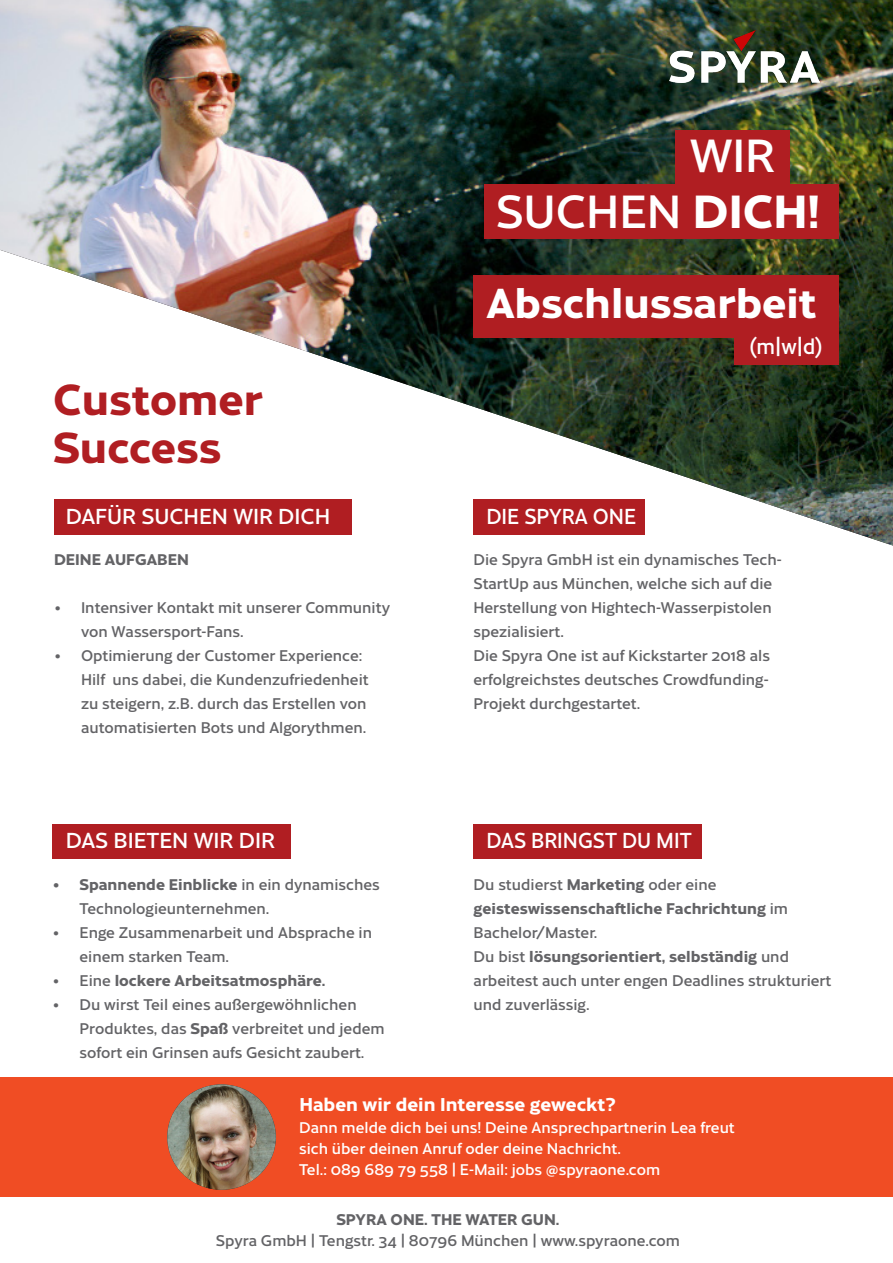
<style>
.page{position:relative;width:893px;height:1263px;background:#fff}
.page>*{position:absolute;margin:0;border:0;box-sizing:border-box;transform-origin:0 0}
.t1{font:500 45px "Cresta";color:#fff}
.t2{font:700 42px "Cresta";color:#b01e22}
.t3{font:700 40.5px "Cresta";color:#fff}
.t4{font:500 21px "Cresta";color:#fff}
.t5{font:500 21px "Cresta";color:#fff;scale:.94 1}
.t6{font:500 21px "Cresta";color:#fff;scale:.93 1}
.t7{font:700 18px "Cresta";color:#fff}
.t8{font:500 15px/24px "Cresta";color:#636366}
.t9{font:700 15px/24px "Cresta";color:#636366}
.t10{font:500 15px/21px "Cresta";color:#fff}
.s1{font-weight:700}
.s2{font-weight:500}
</style>
<div class="page">
<img style="left:0;top:0;width:893px;height:546px">
<div style="left:675px;top:130px;width:115px;height:55px;background:#b01e22"></div>
<div style="left:484px;top:184px;width:355px;height:55px;background:#b01e22"></div>
<div style="left:473px;top:275px;width:366px;height:63px;background:#b01e22"></div>
<div style="left:54px;top:499px;width:297px;height:35px;background:#b01e22"></div>
<div style="left:53px;top:824px;width:238px;height:34px;background:#b01e22"></div>
<div style="left:474px;top:499px;width:171px;height:35px;background:#b01e22"></div>
<div style="left:474px;top:824px;width:228px;height:34px;background:#b01e22"></div>
<img style="left:670px;top:30px;width:150px;height:53px">
<div style="left:0;top:1077px;width:893px;height:120px;background:#f04d24"></div>
<img style="left:167px;top:1084px;width:109px;height:106px">
<div style="left:735px;top:338px;width:104px;height:26px;background:#b01e22"></div>
<p class="t1" style="left:690px;top:121px;width:86px">WIR</p>
<p class="t1" style="left:496px;top:177px;width:325px">SUCHEN <span class="s1">DICH!</span></p>
<p class="t2" style="left:53px;top:365px;width:211px">Customer</p>
<p class="t2" style="left:53px;top:413px;width:170px">Success</p>
<p class="t3" style="left:486px;top:269px;width:332px">Abschlussarbeit</p>
<p class="t5" style="left:749px;top:330px;width:79px">(m|w|d)</p>
<p class="t4" style="left:66px;top:500px;width:266px">DAFÜR SUCHEN WIR DICH</p>
<p class="t5" style="left:486px;top:500px;width:161px">DIE SPYRA ONE</p>
<p class="t9" style="left:54px;top:546px;width:136px">DEINE AUFGABEN</p>
<p class="t8" style="left:81px;top:595px;width:311px;text-indent:-27px">• Intensiver Kontakt mit unserer Community von Wassersport-Fans.</p>
<p class="t8" style="left:81px;top:643px;width:289px;text-indent:-27px">• Optimierung der Customer Experience:<br>Hilf uns dabei, die Kundenzufriedenheit zu steigern, z.B. durch das Erstellen von automatisierten Bots und Algorythmen.</p>
<p class="t8" style="left:473px;top:547px;width:310px">Die Spyra GmbH ist ein dynamisches Tech-</p>
<p class="t8" style="left:473px;top:571px;width:300px">StartUp aus München, welche sich auf die</p>
<p class="t8" style="left:473px;top:595px;width:300px">Herstellung von Hightech-Wasserpistolen</p>
<p class="t8" style="left:473px;top:619px;width:92px">spezialisiert.</p>
<p class="t8" style="left:473px;top:643px;width:298px">Die Spyra One ist auf Kickstarter 2018 als</p>
<p class="t8" style="left:473px;top:667px;width:297px">erfolgreichstes deutsches Crowdfunding-</p>
<p class="t8" style="left:473px;top:691px;width:168px">Projekt durchgestartet.</p>
<p class="t4" style="left:66px;top:824px;width:211px">DAS BIETEN WIR DIR</p>
<p class="t6" style="left:487px;top:824px;width:222px">DAS BRINGST DU MIT</p>
<p class="t8" style="left:80px;top:872px;width:302px;text-indent:-27px"><span class="s1">• Spannende Einblicke</span> in ein dynamisches<br>Technologieunternehmen.</p>
<p class="t8" style="left:80px;top:920px;width:294px;text-indent:-27px">• Enge Zusammenarbeit und Absprache in einem starken Team.</p>
<p class="t9" style="left:53px;top:967px;width:274px"><span class="s2">• Eine</span> lockere Arbeitsatmosphäre.</p>
<p class="t8" style="left:80px;top:992px;width:307px;text-indent:-27px">• Du wirst Teil eines außergewöhnlichen<br>Produktes, das <span class="s1">Spaß</span> verbreitet und jedem sofort ein Grinsen aufs Gesicht zaubert.</p>
<p class="t9" style="left:474px;top:871px;width:316px"><span class="s2">Du studierst</span> Marketing <span class="s2">oder eine </span>geisteswissenschaftliche Fachrichtung <span class="s2">im<br>Bachelor/Master.</span></p>
<p class="t8" style="left:474px;top:944px;width:359px">Du bist <span class="s1">lösungsorientiert, selbständig</span> und arbeitest auch unter engen Deadlines strukturiert und zuverlässig.</p>
<p class="t7" style="left:299px;top:1089px;width:318px">Haben wir dein Interesse geweckt?</p>
<p class="t10" style="left:299px;top:1116px;width:437px">Dann melde dich bei uns! Deine Ansprechpartnerin Lea freut sich über deinen Anruf oder deine Nachricht.</p>
<p class="t10" style="left:299px;top:1158px;width:363px">Tel.: 089 689 79 558 | E-Mail: jobs @spyraone.com</p>
<p class="t9" style="left:336px;top:1206px;width:225px">SPYRA ONE. THE WATER GUN.</p>
<p class="t8" style="left:216px;top:1227px;width:465px">Spyra GmbH | Tengstr. 34 | 80796 München | www.spyraone.com</p>
</div>
